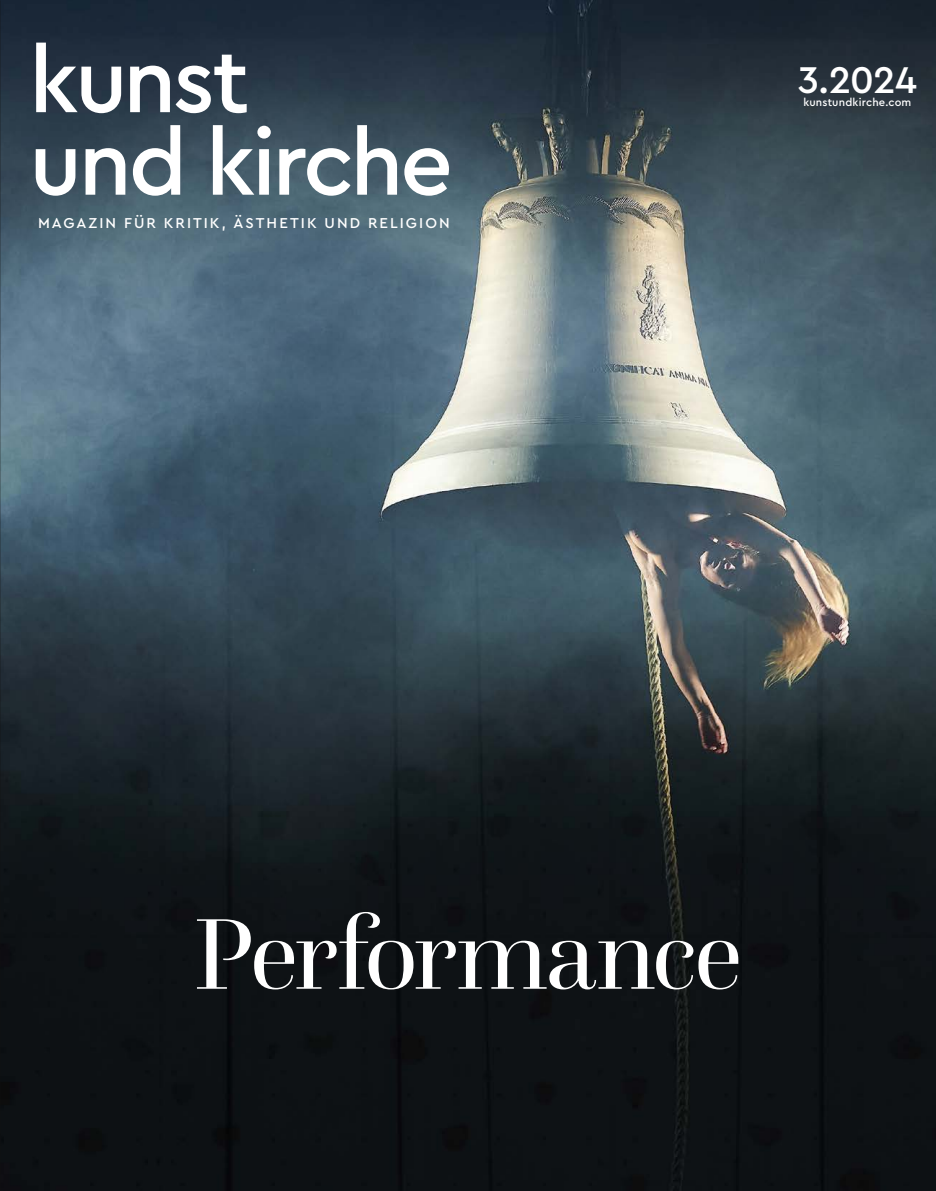
<style>
.page{position:relative;width:936px;height:1191px;background:#fff}
.page>*{position:absolute;margin:0;border:0;box-sizing:border-box;transform-origin:0 0}
.t1{font:105px "Questa Grande";letter-spacing:-.03em;color:#fff}
.t2{font:500 92.7px/82.5px "Cera PRO";letter-spacing:-.04em;color:#fff}
.t3{font:500 39px "Cera PRO";color:#fff}
.t4{font:500 15px "Cera PRO";letter-spacing:.135em;color:#fff}
.t5{font:500 11.1px "Cera PRO";letter-spacing:.015em;color:#fff}
</style>
<div class="page">
<img style="left:0;top:0;width:935px;height:1191px">
<h2 class="t2" style="left:29px;top:36px;width:425px">kunst<br>und kirche</h2>
<p class="t4" style="left:38px;top:213px;width:413px">MAGAZIN FÜR KRITIK, ÄSTHETIK UND RELIGION</p>
<h3 class="t3" style="left:797px;top:54px;width:121px">3.2024</h3>
<p class="t5" style="left:803px;top:95px;width:110px">kunstundkirche.com</p>
<h1 class="t1" style="left:193px;top:891px;width:551px">Performance</h1>
</div>
